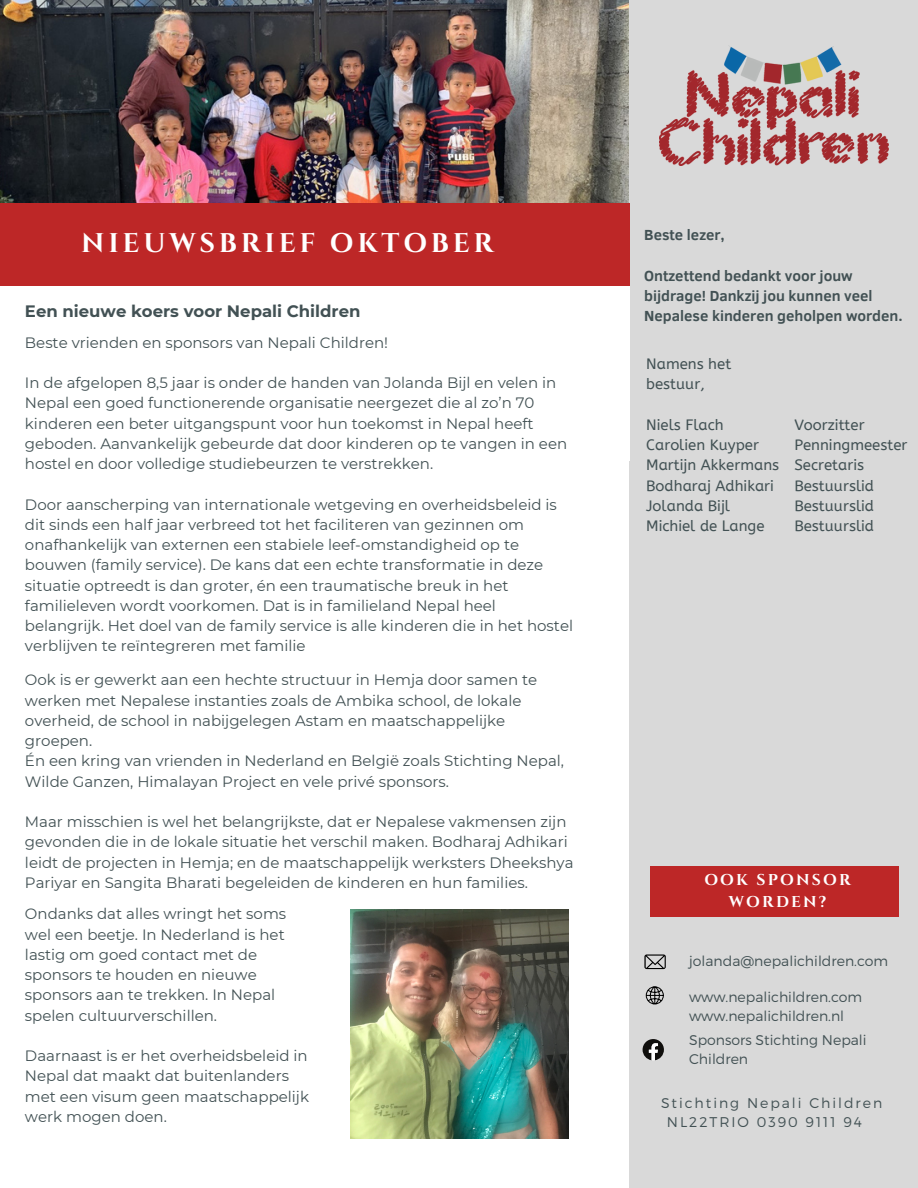
<style>
.page{position:relative;width:918px;height:1188px;background:#fff}
.page>*{position:absolute;margin:0;border:0;box-sizing:border-box;transform-origin:0 0}
.t1{font:700 27px "Cinzel";letter-spacing:.14em;color:#fff}
.t2{font:700 16.5px "Montserrat";color:#425154}
.t3{font:700 15.6px/21.3px "Cinzel";letter-spacing:.14em;color:#fff;text-align:center}
.t4{font:15px/20.2px "Montserrat";color:#425154}
.t5{font:15px/20.2px "A Bee Zee";color:#425154}
.t6{font:700 15px/20.2px "Clear Sans";color:#425154}
.t7{font:300 14.1px/19.2px "Montserrat";color:#425154}
.t8{font:300 14.1px "Montserrat";letter-spacing:.14em;color:#425154}
</style>
<div class="page">
<div style="left:629px;top:0;width:289px;height:1188px;background:#d9d9d9"></div>
<img style="left:659px;top:46px;width:230px;height:120px">
<div style="left:650px;top:867px;width:248px;height:49px;background:#bd2727"></div>
<svg style="left:646px;top:986px;width:18px;height:18px"></svg>
<svg style="left:644px;top:954px;width:22px;height:15px"></svg>
<svg style="left:643px;top:1039px;width:21px;height:21px"></svg>
<img style="left:0;top:0;width:629px;height:203px">
<div style="left:0;top:203px;width:630px;height:83px;background:#bd2727"></div>
<img style="left:350px;top:910px;width:218px;height:228px">
<p class="t1" style="left:81px;top:226px;width:414px">NIEUWSBRIEF OKTOBER</p>
<p class="t6" style="left:644px;top:224px;width:82px">Beste lezer,</p>
<p class="t6" style="left:644px;top:265px;width:260px">Ontzettend bedankt voor jouw bijdrage! Dankzij jou kunnen veel<br>Nepalese kinderen geholpen worden.</p>
<p class="t5" style="left:646px;top:354px;width:87px">Namens het bestuur,</p>
<p class="t5" style="left:646px;top:415px;width:79px">Niels Flach</p>
<p class="t5" style="left:646px;top:435px;width:114px">Carolien Kuyper</p>
<p class="t5" style="left:646px;top:455px;width:135px">Martijn Akkermans</p>
<p class="t5" style="left:646px;top:476px;width:129px">Bodharaj Adhikari</p>
<p class="t5" style="left:646px;top:496px;width:85px">Jolanda Bijl</p>
<p class="t5" style="left:646px;top:516px;width:120px">Michiel de Lange</p>
<p class="t2" style="left:25px;top:301px;width:337px">Een nieuwe koers voor Nepali Children</p>
<p class="t4" style="left:25px;top:332px;width:365px">Beste vrienden en sponsors van Nepali Children!</p>
<p class="t4" style="left:25px;top:373px;width:544px">In de afgelopen 8,5 jaar is onder de handen van Jolanda Bijl en velen in Nepal een goed functionerende organisatie neergezet die al zo’n 70 kinderen een beter uitgangspunt voor hun toekomst in Nepal heeft geboden. Aanvankelijk gebeurde dat door kinderen op te vangen in een hostel en door volledige studiebeurzen te verstrekken.</p>
<p class="t4" style="left:25px;top:494px;width:550px">Door aanscherping van internationale wetgeving en overheidsbeleid is dit sinds een half jaar verbreed tot het faciliteren van gezinnen om onafhankelijk van externen een stabiele leef-omstandigheid op te bouwen (family service). De kans dat een echte transformatie in deze situatie optreedt is dan groter, én een traumatische breuk in het familieleven wordt voorkomen. Dat is in familieland Nepal heel belangrijk. Het doel van de family service is alle kinderen die in het hostel verblijven te reïntegreren met familie</p>
<p class="t5" style="left:794px;top:415px;width:72px">Voorzitter</p>
<p class="t5" style="left:794px;top:435px;width:115px">Penningmeester</p>
<p class="t5" style="left:794px;top:455px;width:71px">Secretaris</p>
<p class="t5" style="left:794px;top:476px;width:81px">Bestuurslid</p>
<p class="t5" style="left:794px;top:496px;width:81px">Bestuurslid</p>
<p class="t5" style="left:794px;top:516px;width:81px">Bestuurslid</p>
<p class="t4" style="left:25px;top:670px;width:514px">Ook is er gewerkt aan een hechte structuur in Hemja door samen te werken met Nepalese instanties zoals de Ambika school, de lokale overheid, de school in nabijgelegen Astam en maatschappelijke groepen.</p>
<p class="t4" style="left:25px;top:751px;width:541px">Én een kring van vrienden in Nederland en België zoals Stichting Nepal,<br>Wilde Ganzen, Himalayan Project en vele privé sponsors.</p>
<p class="t4" style="left:25px;top:812px;width:550px">Maar misschien is wel het belangrijkste, dat er Nepalese vakmensen zijn gevonden die in de lokale situatie het verschil maken. Bodharaj Adhikari leidt de projecten in Hemja; en de maatschappelijk werksters Dheekshya Pariyar en Sangita Bharati begeleiden de kinderen en hun families.</p>
<p class="t4" style="left:25px;top:904px;width:263px">Ondanks dat alles wringt het soms wel een beetje. In Nederland is het lastig om goed contact met de sponsors te houden en nieuwe sponsors aan te trekken. In Nepal spelen cultuurverschillen.</p>
<p class="t4" style="left:25px;top:1046px;width:286px">Daarnaast is er het overheidsbeleid in<br>Nepal dat maakt dat buitenlanders met een visum geen maatschappelijk werk mogen doen.</p>
<p class="t3" style="left:704px;top:870px;width:148px">OOK SPONSOR<br>WORDEN?</p>
<p class="t7" style="left:689px;top:951px;width:201px">jolanda@nepalichildren.com</p>
<p class="t7" style="left:689px;top:986px;width:175px">www.nepalichildren.com</p>
<p class="t7" style="left:689px;top:1005px;width:157px">www.nepalichildren.nl</p>
<p class="t7" style="left:689px;top:1030px;width:179px">Sponsors Stichting Nepali<br>Children</p>
<p class="t8" style="left:661px;top:1094px;width:223px">Stichting Nepali Children</p>
<p class="t8" style="left:667px;top:1113px;width:197px">NL22TRIO 0390 9111 94</p>
</div>
